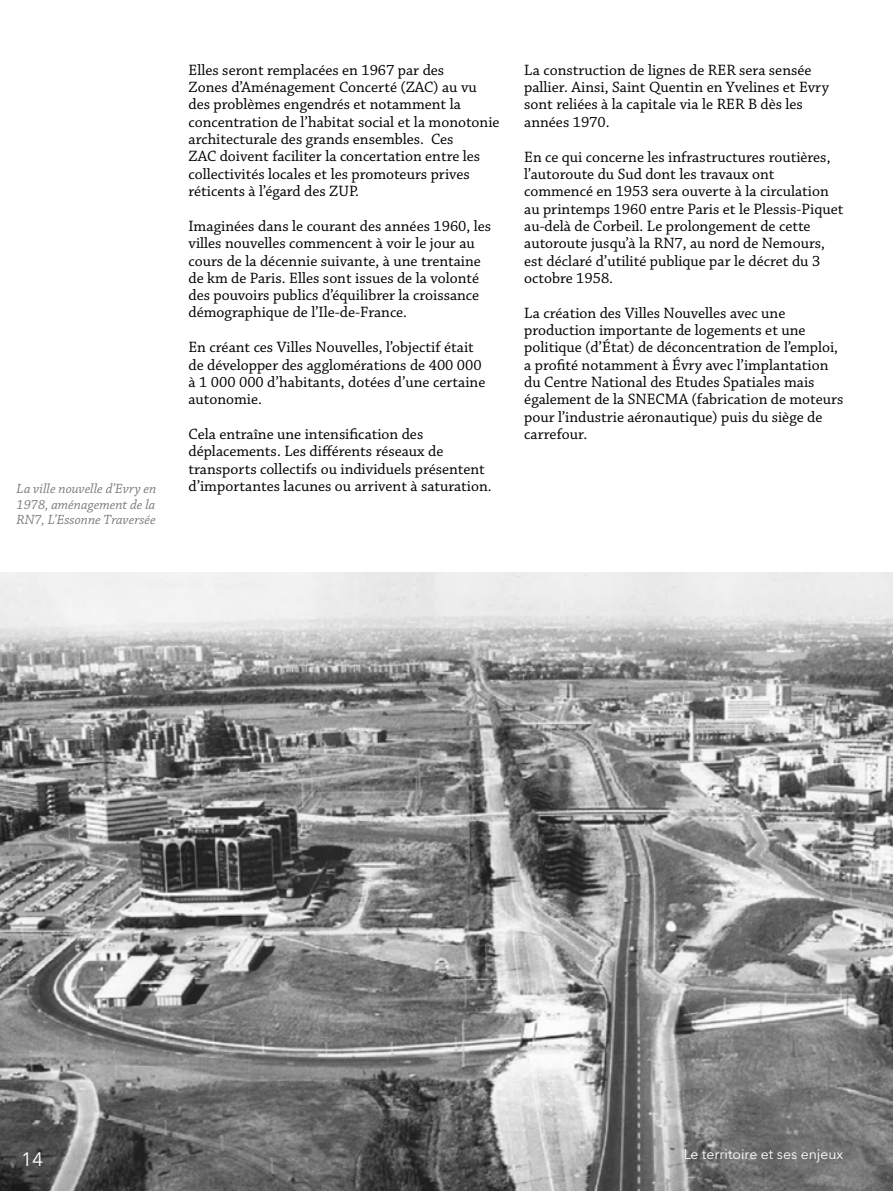
<style>
.page{position:relative;width:893px;height:1191px;background:#fff}
.page>*{position:absolute;margin:0;border:0;box-sizing:border-box;transform-origin:0 0}
.t1{font:19.25px "Avenir Next LT Pro";color:#fff}
.t2{font:15.75px/17.3px "Chaparral Pro";color:#000}
.t3{font:italic 14px/15.4px "Chaparral Pro";color:#7a7b7d;text-align:justify}
.t4{font:14px "Avenir Next LT Pro";color:#fff}
</style>
<div class="page">
<img style="left:0;top:572px;width:893px;height:619px">
<p class="t3" style="left:17px;top:481px;width:141px">La ville nouvelle d’Evry en 1978, aménagement de la RN7, L’Essonne Traversée</p>
<p class="t2" style="left:189px;top:62px;width:312px">Elles seront remplacées en 1967 par des<br>Zones d’Aménagement Concerté (ZAC) au vu des problèmes engendrés et notamment la concentration de l’habitat social et la monotonie architecturale des grands ensembles. Ces<br>ZAC doivent faciliter la concertation entre les collectivités locales et les promoteurs prives réticents à l’égard des ZUP.</p>
<p class="t2" style="left:189px;top:218px;width:304px">Imaginées dans le courant des années 1960, les villes nouvelles commencent à voir le jour au cours de la décennie suivante, à une trentaine de km de Paris. Elles sont issues de la volonté des pouvoirs publics d’équilibrer la croissance démographique de l’Ile-de-France.</p>
<p class="t2" style="left:189px;top:339px;width:298px">En créant ces Villes Nouvelles, l’objectif était de développer des agglomérations de 400 000 à 1 000 000 d’habitants, dotées d’une certaine autonomie.</p>
<p class="t2" style="left:189px;top:426px;width:305px">Cela entraîne une intensification des déplacements. Les différents réseaux de transports collectifs ou individuels présentent d’importantes lacunes ou arrivent à saturation.</p>
<p class="t2" style="left:524px;top:62px;width:306px">La construction de lignes de RER sera sensée pallier. Ainsi, Saint Quentin en Yvelines et Evry sont reliées à la capitale via le RER B dès les années 1970.</p>
<p class="t2" style="left:524px;top:148px;width:321px">En ce qui concerne les infrastructures routières, l’autoroute du Sud dont les travaux ont commencé en 1953 sera ouverte à la circulation au printemps 1960 entre Paris et le Plessis-Piquet au-delà de Corbeil. Le prolongement de cette autoroute jusqu’à la RN7, au nord de Nemours, est déclaré d’utilité publique par le décret du 3 octobre 1958.</p>
<p class="t2" style="left:524px;top:305px;width:321px">La création des Villes Nouvelles avec une production importante de logements et une politique (d’État) de déconcentration de l’emploi, a profité notamment à Évry avec l’implantation du Centre National des Etudes Spatiales mais également de la SNECMA (fabrication de moteurs pour l’industrie aéronautique) puis du siège de carrefour.</p>
<p class="t1" style="left:21px;top:1147px;width:24px">14</p>
<p class="t4" style="left:684px;top:1146px;width:161px">Le territoire et ses enjeux</p>
</div>
